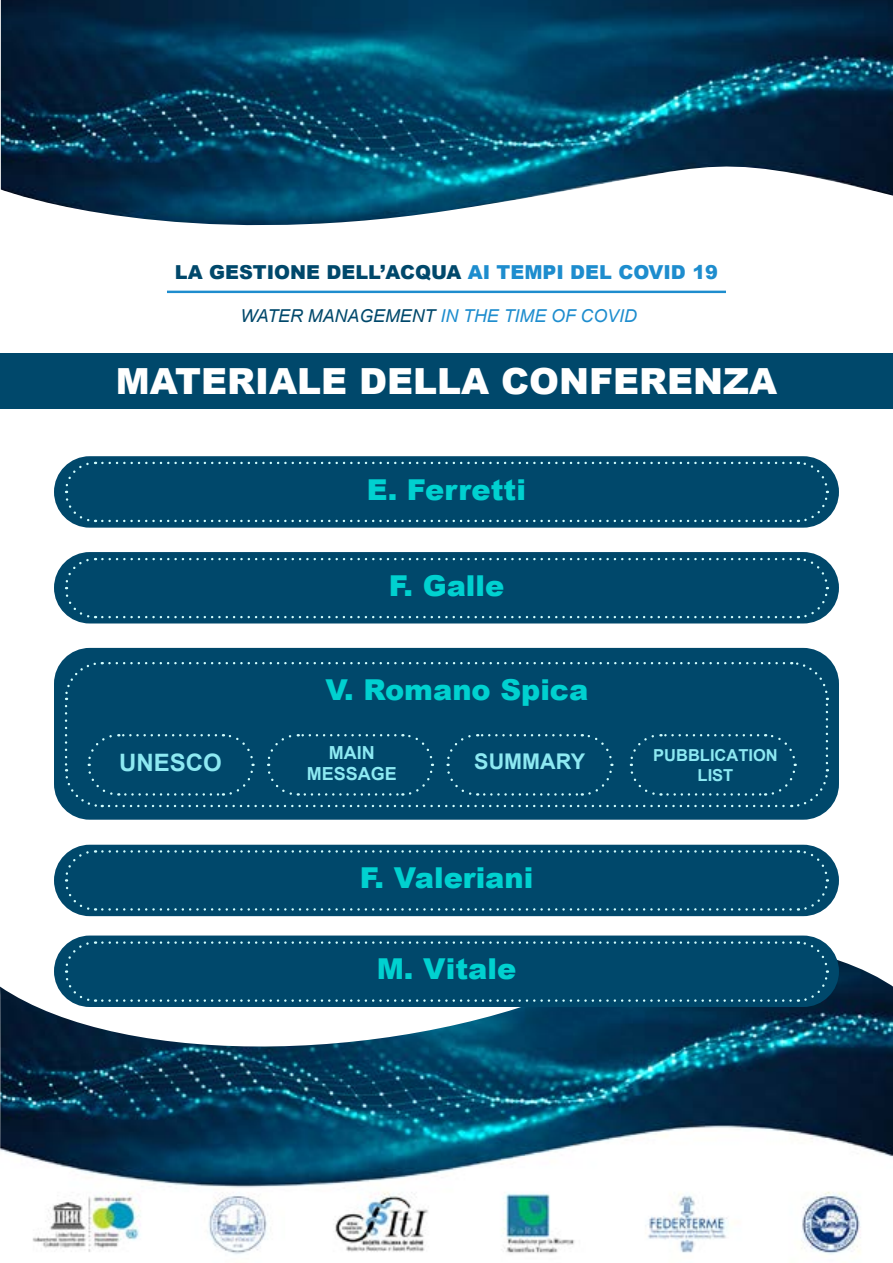
<style>
.page{position:relative;width:893px;height:1263px;background:#fff}
.page>*{position:absolute;margin:0;border:0;box-sizing:border-box;transform-origin:0 0}
.t1{font:900 36px "Arial";color:#fff}
.t2{font:900 28.8px "Arial";color:#00d1d0}
.t3{font:700 24px "Arial";color:#8de9f2}
.t4{font:700 21.6px "Arial";color:#8de9f2}
.t5{font:900 19.2px "Arial";color:#00486b}
.t6{font:700 18px/21.6px "Arial";color:#8de9f2;text-align:center}
.t7{font:italic 17.85px "Arial";color:#1e8dce}
.t8{font:700 16.5px/19.8px "Arial";color:#8de9f2;text-align:center}
.s1{color:#1e8dce}
.s2{color:#00486b}
</style>
<div class="page">
<div style="left:0;top:353px;width:893px;height:55px;background:#00486b"></div>
<div style="left:54px;top:456px;width:785px;height:72px;background:#00486b;border-radius:36px"></div>
<img style="left:0;top:947px;width:893px;height:308px">
<img style="left:1px;top:0;width:892px;height:226px">
<hr style="left:167px;top:291px;width:559px;height:2px;background:#1e8dce">
<svg style="left:64px;top:460px;width:765px;height:63px"></svg>
<div style="left:54px;top:552px;width:785px;height:71px;background:#00486b;border-radius:36px"></div>
<svg style="left:64px;top:557px;width:765px;height:62px"></svg>
<div style="left:54px;top:648px;width:785px;height:172px;background:#00486b;border-radius:36px"></div>
<div style="left:54px;top:845px;width:785px;height:71px;background:#00486b;border-radius:36px"></div>
<div style="left:54px;top:935px;width:785px;height:72px;background:#00486b;border-radius:36px"></div>
<svg style="left:64px;top:940px;width:765px;height:63px"></svg>
<svg style="left:64px;top:849px;width:765px;height:63px"></svg>
<svg style="left:64px;top:662px;width:765px;height:146px"></svg>
<p class="t5" style="left:175px;top:258px;width:545px">LA GESTIONE DELL’ACQUA <span class="s1">AI TEMPI DEL COVID 19</span></p>
<p class="t7" style="left:240px;top:304px;width:398px"><span class="s2">WATER MANAGEMENT</span> IN THE TIME OF COVID</p>
<p class="t1" style="left:116px;top:355px;width:663px">MATERIALE DELLA CONFERENZA</p>
<p class="t2" style="left:367px;top:469px;width:161px">E. Ferretti</p>
<p class="t2" style="left:389px;top:565px;width:117px">F. Galle</p>
<p class="t2" style="left:326px;top:669px;width:264px">V. Romano Spica</p>
<p class="t6" style="left:307px;top:742px;width:92px">MAIN<br>MESSAGE</p>
<p class="t3" style="left:119px;top:746px;width:104px">UNESCO</p>
<p class="t4" style="left:474px;top:746px;width:112px">SUMMARY</p>
<p class="t8" style="left:653px;top:745px;width:126px">PUBBLICATION<br>LIST</p>
<p class="t2" style="left:360px;top:857px;width:175px">F. Valeriani</p>
<p class="t2" style="left:377px;top:948px;width:141px">M. Vitale</p>
</div>
